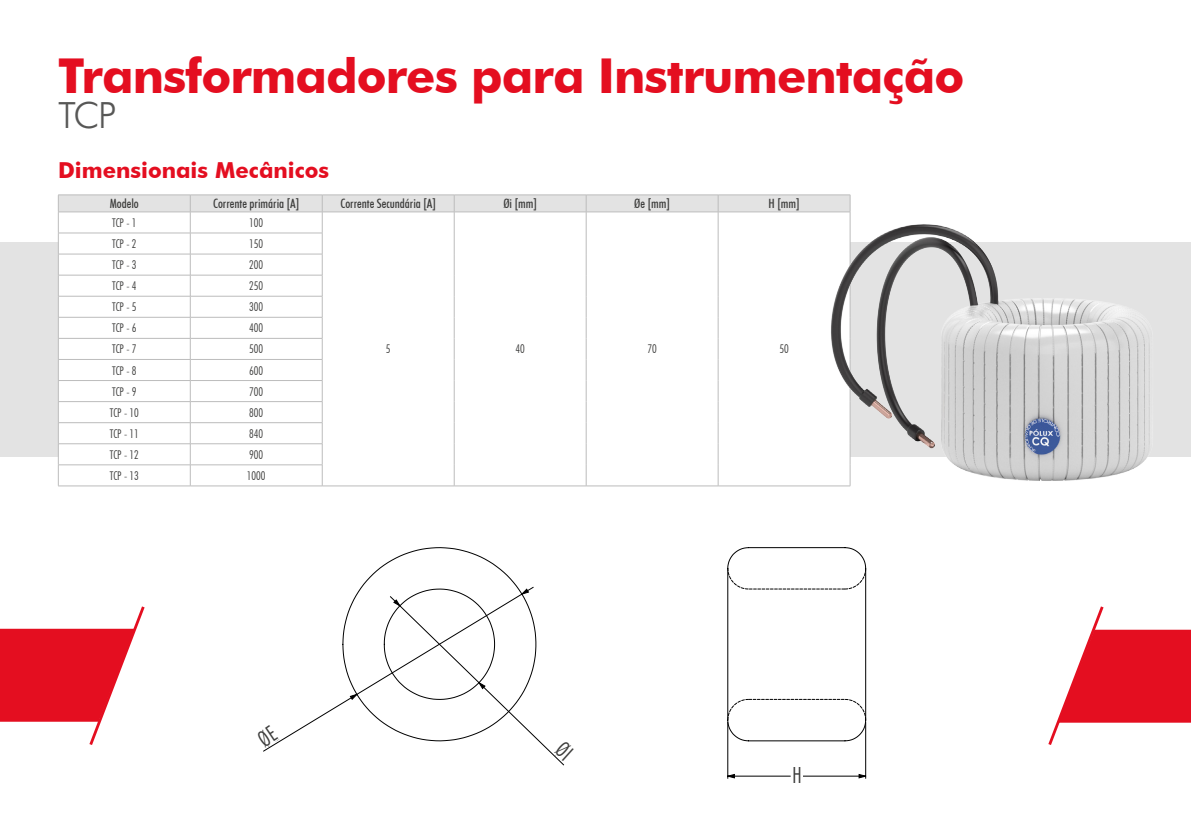
<style>
.page{position:relative;width:1191px;height:840px;background:#fff}
.page>*{position:absolute;margin:0;border:0;box-sizing:border-box;transform-origin:0 0}
.t1{font:700 48px "Futura BT";letter-spacing:-.02em;color:#e40e20}
.t2{font:300 36px "Futura BT";color:#575756}
.t3{font:300 condensed 22.2px "Futura BT";color:#3c3c3b}
.t4{font:700 22px "Futura BT";color:#e40e20}
.t5{font:500 condensed 12.8px "Futura BT";color:#3c3c3b}
.t6{font:300 condensed 12px "Futura BT";color:#3c3c3b}
.t7{font:10.2px "Century Gothic";color:#000}
</style>
<div class="page">
<div style="left:0;top:242px;width:1191px;height:215px;background:#e3e3e3"></div>
<svg style="left:0;top:606px;width:145px;height:139px"></svg>
<svg style="left:1048px;top:606px;width:143px;height:139px"></svg>
<hr style="left:58px;top:194px;width:132px;height:1px;background:#bcbcbc">
<hr style="left:190px;top:194px;width:132px;height:1px;background:#bcbcbc">
<hr style="left:322px;top:194px;width:132px;height:1px;background:#bcbcbc">
<hr style="left:454px;top:194px;width:132px;height:1px;background:#bcbcbc">
<hr style="left:586px;top:194px;width:132px;height:1px;background:#bcbcbc">
<hr style="left:718px;top:194px;width:132px;height:1px;background:#bcbcbc">
<svg style="left:58px;top:195px;width:731px;height:290px;background:#fbfbfb"></svg>
<hr style="left:58px;top:485px;width:132px;height:1px;background:#bcbcbc">
<hr style="left:190px;top:485px;width:132px;height:1px;background:#bcbcbc">
<img style="left:789px;top:194px;width:361px;height:287px">
<svg style="left:205px;top:442px;width:678px;height:337px"></svg>
<hr style="left:204px;top:839px;width:679px;height:1px;background:#000">
<hr style="left:204px;top:441px;width:679px;height:1px;background:#000">
<hr style="left:204px;top:441px;width:1px;height:398px;background:#000">
<hr style="left:1035px;top:441px;width:1px;height:398px;background:#000">
<svg style="left:727px;top:773px;width:139px;height:4px"></svg>
<svg style="left:727px;top:546px;width:139px;height:195px"></svg>
<div style="left:792px;top:765px;width:10px;height:18px;background:#fff"></div>
<svg style="left:342px;top:546px;width:234px;height:219px"></svg>
<svg style="left:255px;top:723px;width:25px;height:25px"></svg>
<p class="t1" style="left:58px;top:47px;width:908px">Transformadores para Instrumentação</p>
<p class="t2" style="left:58px;top:94px;width:60px">TCP</p>
<p class="t4" style="left:58px;top:156px;width:273px">Dimensionais Mecânicos</p>
<p class="t5" style="left:110px;top:196px;width:31px">Modelo</p>
<p class="t5" style="left:213px;top:196px;width:88px">Corrente primária [A]</p>
<p class="t5" style="left:340px;top:196px;width:97px">Corrente Secundária [A]</p>
<p class="t5" style="left:503px;top:196px;width:35px">Øi [mm]</p>
<p class="t5" style="left:634px;top:196px;width:37px">Øe [mm]</p>
<p class="t5" style="left:768px;top:196px;width:33px">H [mm]</p>
<p class="t6" style="left:112px;top:215px;width:26px">TCP - 1</p>
<p class="t6" style="left:249px;top:215px;width:16px">100</p>
<p class="t6" style="left:112px;top:236px;width:26px">TCP - 2</p>
<p class="t6" style="left:249px;top:236px;width:16px">150</p>
<p class="t6" style="left:112px;top:257px;width:26px">TCP - 3</p>
<p class="t6" style="left:249px;top:257px;width:16px">200</p>
<p class="t6" style="left:112px;top:278px;width:26px">TCP - 4</p>
<p class="t6" style="left:249px;top:278px;width:16px">250</p>
<p class="t6" style="left:112px;top:299px;width:26px">TCP - 5</p>
<p class="t6" style="left:249px;top:299px;width:16px">300</p>
<p class="t6" style="left:112px;top:320px;width:26px">TCP - 6</p>
<p class="t6" style="left:249px;top:320px;width:16px">400</p>
<p class="t6" style="left:112px;top:342px;width:26px">TCP - 7</p>
<p class="t6" style="left:249px;top:342px;width:16px">500</p>
<p class="t6" style="left:112px;top:363px;width:26px">TCP - 8</p>
<p class="t6" style="left:249px;top:363px;width:16px">600</p>
<p class="t6" style="left:112px;top:384px;width:26px">TCP - 9</p>
<p class="t6" style="left:249px;top:384px;width:16px">700</p>
<p class="t6" style="left:110px;top:405px;width:31px">TCP - 10</p>
<p class="t6" style="left:249px;top:405px;width:16px">800</p>
<p class="t6" style="left:110px;top:426px;width:31px">TCP - 11</p>
<p class="t6" style="left:249px;top:426px;width:16px">840</p>
<p class="t6" style="left:110px;top:447px;width:31px">TCP - 12</p>
<p class="t6" style="left:249px;top:447px;width:16px">900</p>
<p class="t6" style="left:110px;top:468px;width:31px">TCP - 13</p>
<p class="t6" style="left:247px;top:468px;width:20px">1000</p>
<p class="t6" style="left:386px;top:342px;width:6px">5</p>
<p class="t6" style="left:515px;top:342px;width:11px">40</p>
<p class="t6" style="left:647px;top:342px;width:11px">70</p>
<p class="t6" style="left:779px;top:342px;width:11px">50</p>
<p class="t3" style="left:792px;top:761px;width:11px">H</p>
<p class="t7" style="left:793px;top:768px;width:9px">H</p>
</div>
